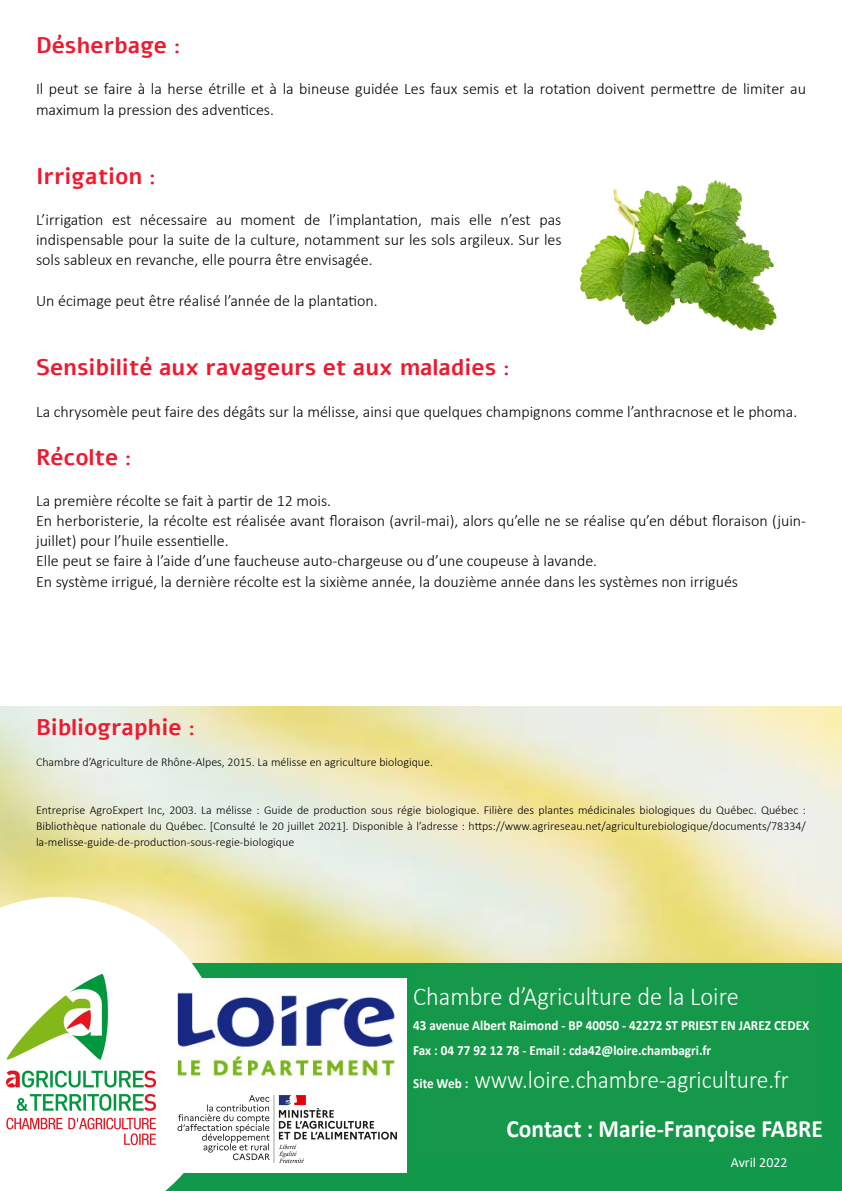
<style>
.page{position:relative;width:842px;height:1191px;background:#fff}
.page>*{position:absolute;margin:0;border:0;box-sizing:border-box;transform-origin:0 0}
.t1{font:300 26px "Calibri";color:#fff;scale:.94 1}
.t2{font:300 25px "Calibri";color:#fff;scale:.94 1}
.t3{font:700 25px "Calibri";color:#fff;scale:.94 1}
.t4{font:700 22.6px "Alef";color:#ee1a30}
.t5{font:300 16px/20px "Calibri";color:#000}
.t6{font:700 14px "Calibri";color:#fff;scale:.94 1}
.t7{font:13.9px "Calibri";color:#fff}
.t8{font:300 12px/16px "Calibri";color:#000;text-align:justify}
.s1{font-weight:700;font-size:14px}
</style>
<div class="page">
<img style="left:0;top:707px;width:842px;height:257px">
<img style="left:579px;top:180px;width:198px;height:151px">
<div style="left:0;top:964px;width:842px;height:227px;background:#12984a"></div>
<svg style="left:0;top:897px;width:225px;height:294px"></svg>
<img style="left:167px;top:1091px;width:240px;height:81px">
<img style="left:164px;top:978px;width:243px;height:113px">
<p class="t4" style="left:36px;top:30px;width:146px">Désherbage :</p>
<p class="t5" style="left:36px;top:78px;width:772px;line-height:21px">Il peut se faire à la herse étrille et à la bineuse guidée Les faux semis et la rotation doivent permettre de limiter au maximum la pression des adventices.</p>
<p class="t4" style="left:36px;top:161px;width:122px">Irrigation :</p>
<p class="t5" style="left:36px;top:210px;width:527px;text-align:justify">L’irrigation est nécessaire au moment de l’implantation, mais elle n’est pas indispensable pour la suite de la culture, notamment sur les sols argileux. Sur les sols sableux en revanche, elle pourra être envisagée.</p>
<p class="t5" style="left:36px;top:291px;width:343px">Un écimage peut être réalisé l’année de la plantation.</p>
<p class="t4" style="left:36px;top:352px;width:476px">Sensibilité aux ravageurs et aux maladies :</p>
<p class="t5" style="left:36px;top:401px;width:763px">La chrysomèle peut faire des dégâts sur la mélisse, ainsi que quelques champignons comme l’anthracnose et le phoma.</p>
<p class="t4" style="left:36px;top:442px;width:98px">Récolte :</p>
<p class="t5" style="left:36px;top:490px;width:297px">La première récolte se fait à partir de 12 mois.</p>
<p class="t5" style="left:36px;top:510px;width:772px">En herboristerie, la récolte est réalisée avant floraison (avril-mai), alors qu’elle ne se réalise qu’en début floraison (juin&shy;juillet) pour l’huile essentielle.</p>
<p class="t5" style="left:36px;top:550px;width:563px">Elle peut se faire à l’aide d’une faucheuse auto-chargeuse ou d’une coupeuse à lavande.</p>
<p class="t5" style="left:36px;top:571px;width:704px">En système irrigué, la dernière récolte est la sixième année, la douzième année dans les systèmes non irrigués</p>
<p class="t4" style="left:36px;top:712px;width:161px">Bibliographie :</p>
<p class="t8" style="left:36px;top:754px;width:398px">Chambre d’Agriculture de Rhône-Alpes, 2015. La mélisse en agriculture biologique.</p>
<p class="t8" style="left:36px;top:802px;width:771px">Entreprise AgroExpert Inc, 2003. La mélisse : Guide de production sous régie biologique. Filière des plantes médicinales biologiques du Québec. Québec :<br>Bibliothèque nationale du Québec. [Consulté le 20 juillet 2021]. Disponible à l’adresse : https://www.agrireseau.net/agriculturebiologique/documents/78334/ la-melisse-guide-de-production-sous-regie-biologique</p>
<p class="t1" style="left:413px;top:980px;width:348px">Chambre d’Agriculture de la Loire</p>
<p class="t6" style="left:413px;top:1015px;width:423px">43 avenue Albert Raimond - BP 40050 - 42272 ST PRIEST EN JAREZ CEDEX</p>
<p class="t6" style="left:413px;top:1040px;width:318px">Fax : 04 77 92 12 78 - Email : cda42@loire.chambagri.fr</p>
<p class="t2" style="left:413px;top:1064px;width:401px"><span class="s1">Site Web :</span> www.loire.chambre-agriculture.fr</p>
<p class="t3" style="left:506px;top:1111px;width:338px">Contact : Marie-Françoise FABRE</p>
<p class="t7" style="left:731px;top:1152px;width:58px">Avril 2022</p>
</div>
